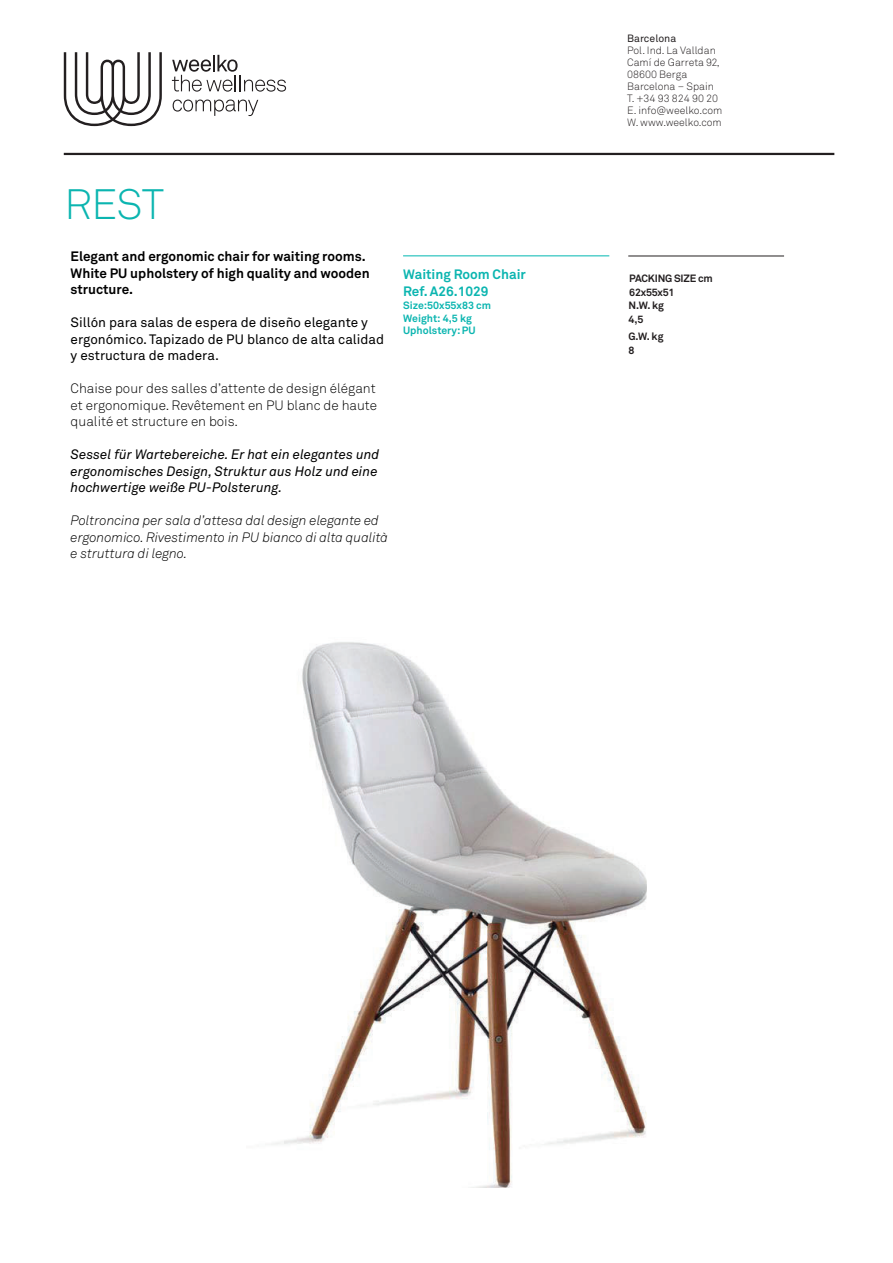
<style>
.page{position:relative;width:893px;height:1263px;background:#fff}
.page>*{position:absolute;margin:0;border:0;box-sizing:border-box;transform-origin:0 0}
.t1{font:300 42px "Akkurat";color:#0bb5b0}
.t2{font:italic 13.5px/16.5px "Akkurat";color:#000001}
.t3{font:italic 300 13.5px/16.5px "Akkurat";color:#000001}
.t4{font:300 13.5px/16.5px "Akkurat";color:#000001;text-align:justify}
.t5{font:13.5px/16.5px "Akkurat Std";color:#000001}
.t6{font:700 13.5px/16.5px "Akkurat";color:#000001}
.t7{font:700 13.5px/16.5px "Akkurat";color:#0bb5b0}
.t8{font:300 10.5px/12px "Akkurat";color:#231f20}
.t9{font:700 10.5px/12.6px "Akkurat";color:#0bb5b0}
.t10{font:700 10.5px/13.5px "Akkurat";letter-spacing:-.02em;color:#231f20}
.t11{font:10.5px "Akkurat";color:#231f20}
</style>
<div class="page">
<hr style="left:628px;top:256px;width:156px;height:1px;background:#231f20">
<hr style="left:64px;top:153px;width:770px;height:2px;background:#231f20">
<svg style="left:173px;top:100px;width:85px;height:16px"></svg>
<svg style="left:172px;top:55px;width:114px;height:37px"></svg>
<svg style="left:64px;top:52px;width:98px;height:74px"></svg>
<img style="left:271px;top:642px;width:375px;height:545px">
<hr style="left:403px;top:255px;width:206px;height:1px;background:#00b7b1">
<p class="t11" style="left:627px;top:32px;width:50px">Barcelona</p>
<p class="t8" style="left:627px;top:45px;width:97px">Pol. Ind. La Valldan<br>Camí de Garreta 92,<br>08600 Berga<br>Barcelona – Spain<br>T. +34 93 824 90 20<br>E. info@weelko.com<br>W. www.weelko.com</p>
<h1 class="t1" style="left:65px;top:180px;width:101px">REST</h1>
<p class="t6" style="left:71px;top:248px;width:301px">Elegant and ergonomic chair for waiting rooms.<br>White PU upholstery of high quality and wooden structure.</p>
<p class="t5" style="left:71px;top:314px;width:315px">Sillón para salas de espera de diseño elegante y ergonómico. Tapizado de PU blanco de alta calidad y estructura de madera.</p>
<p class="t4" style="left:71px;top:380px;width:308px">Chaise pour des salles d’attente de design élégant et ergonomique. Revêtement en PU blanc de haute qualité et structure en bois.</p>
<p class="t2" style="left:71px;top:446px;width:310px">Sessel für Wartebereiche. Er hat ein elegantes und ergonomisches Design, Struktur aus Holz und eine hochwertige weiße PU-Polsterung.</p>
<p class="t3" style="left:71px;top:512px;width:319px">Poltroncina per sala d’attesa dal design elegante ed ergonomico. Rivestimento in PU bianco di alta qualità e struttura di legno.</p>
<p class="t7" style="left:403px;top:266px;width:124px">Waiting Room Chair<br>Ref. A26.1029</p>
<p class="t9" style="left:403px;top:299px;width:89px">Size:50x55x83 cm<br>Weight: 4,5 kg<br>Upholstery: PU</p>
<p class="t10" style="left:628px;top:299px;width:37px">N.W. kg<br>4,5</p>
<p class="t10" style="left:629px;top:272px;width:85px">PACKING SIZE cm<br>62x55x51</p>
<p class="t10" style="left:628px;top:330px;width:37px">G.W. kg<br>8</p>
</div>
